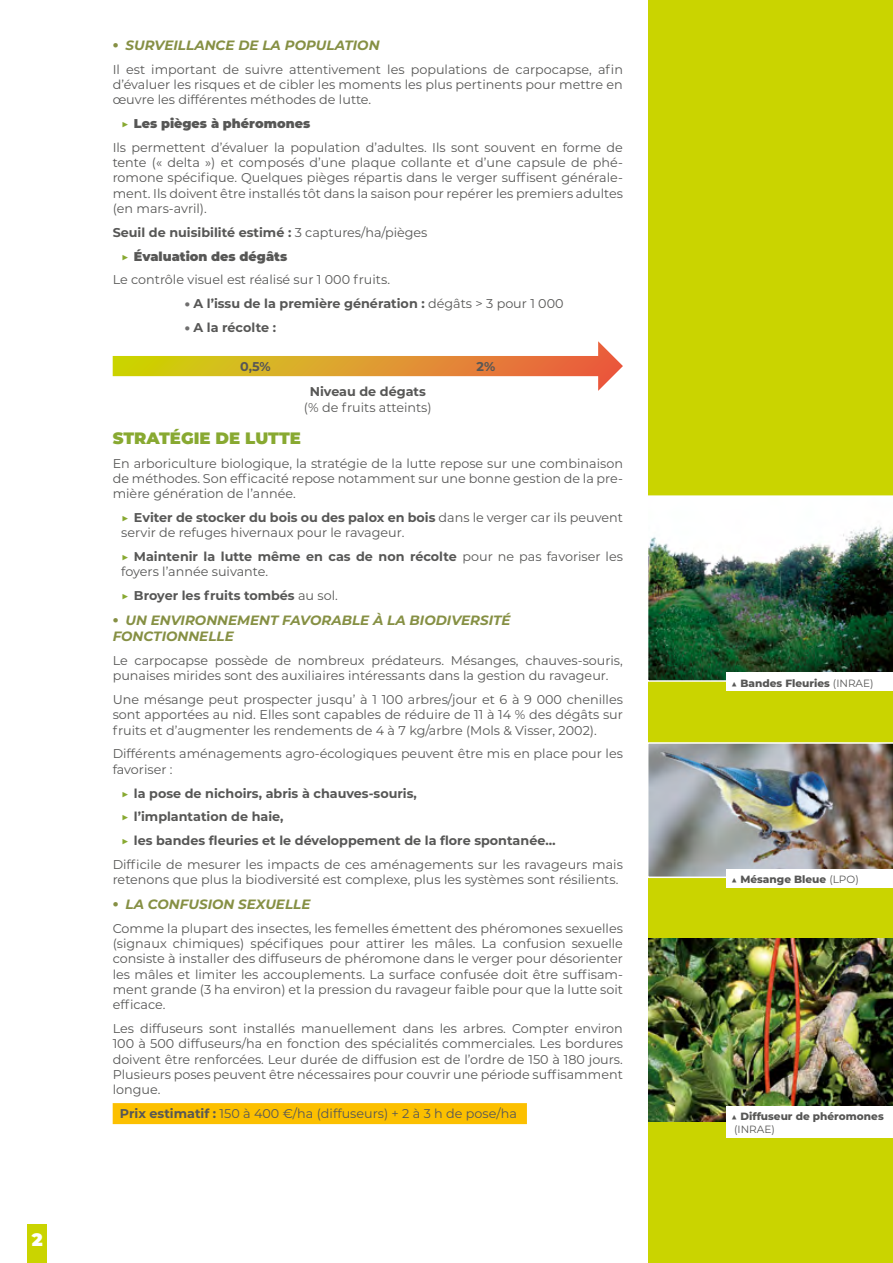
<style>
.page{position:relative;width:893px;height:1263px;background:#fff}
.page>*{position:absolute;margin:0;border:0;box-sizing:border-box;transform-origin:0 0}
.t1{font:900 18px "Montserrat";color:#fff}
.t2{font:900 16.5px "Montserrat";color:#88a931}
.t3{font:italic 700 13.5px/16.2px "Montserrat";color:#869044}
.t4{font:12.75px/15.3px "Montserrat";color:#575756;text-align:justify}
.t5{font:700 12.75px "Montserrat";color:#575756}
.t6{font:900 12.75px "Montserrat";color:#575756}
.t7{font:800 10.5px/12.6px "Montserrat";color:#575756}
.s1{font-weight:900;font-style:normal}
.s2{font-weight:900;color:#88a931}
.s3{font-weight:900}
.s4{font-weight:400}
.s5{color:#88a931}
.s6{font-weight:900;color:#706f6f}
.s7{font-weight:700}
</style>
<div class="page">
<div style="left:28px;top:1224px;width:19px;height:39px;background:#cad400"></div>
<div style="left:648px;top:0;width:245px;height:1263px;background:#cad400"></div>
<div style="left:113px;top:1103px;width:414px;height:21px;background:#fcc000"></div>
<svg style="left:113px;top:341px;width:510px;height:50px"></svg>
<img style="left:648px;top:742px;width:245px;height:137px">
<div style="left:727px;top:869px;width:166px;height:18px;background:#fff"></div>
<img style="left:648px;top:495px;width:245px;height:187px">
<div style="left:727px;top:672px;width:166px;height:19px;background:#fff"></div>
<img style="left:648px;top:938px;width:245px;height:184px">
<div style="left:727px;top:1106px;width:166px;height:31px;background:#fff"></div>
<h1 class="t1" style="left:32px;top:1226px;width:12px">2</h1>
<p class="t3" style="left:113px;top:36px;width:268px"><span class="s1">•</span> SURVEILLANCE DE LA POPULATION</p>
<p class="t4" style="left:113px;top:61px;width:512px">Il est important de suivre attentivement les populations de carpocapse, afin d’évaluer les risques et de cibler les moments les plus pertinents pour mettre en œuvre les différentes méthodes de lutte.</p>
<p class="t4" style="left:113px;top:111px;width:512px;line-height:23.9px;text-indent:9px"><span class="s2">▶</span> <span class="s3">Les pièges à phéromones<br></span>Ils permettent d’évaluer la population d’adultes. Ils sont souvent en forme de</p>
<p class="t4" style="left:113px;top:154px;width:512px">tente (« delta ») et composés d’une plaque collante et d’une capsule de phé&shy;romone spécifique. Quelques pièges répartis dans le verger suffisent générale&shy;ment. Ils doivent être installés tôt dans la saison pour repérer les premiers adultes (en mars-avril).</p>
<p class="t5" style="left:113px;top:223px;width:316px">Seuil de nuisibilité estimé : <span class="s4">3 captures/ha/pièges</span></p>
<p class="t6" style="left:121px;top:246px;width:168px"><span class="s5">▶</span> Évaluation des dégâts</p>
<p class="t4" style="left:113px;top:272px;width:279px">Le contrôle visuel est réalisé sur 1 000 fruits.</p>
<p class="t5" style="left:185px;top:294px;width:380px"><span class="s6">•</span> A l’issu de la première génération : <span class="s4">dégâts &gt; 3 pour 1 000</span></p>
<p class="t5" style="left:185px;top:318px;width:93px"><span class="s6">•</span> A la récolte :</p>
<p class="t5" style="left:240px;top:357px;width:32px">0,5%</p>
<p class="t5" style="left:477px;top:357px;width:20px">2%</p>
<p class="t5" style="left:310px;top:383px;width:118px">Niveau de dégats</p>
<p class="t4" style="left:304px;top:399px;width:129px">(% de fruits atteints)</p>
<p class="t2" style="left:113px;top:425px;width:190px">STRATÉGIE DE LUTTE</p>
<p class="t4" style="left:113px;top:455px;width:512px">En arboriculture biologique, la stratégie de la lutte repose sur une combinaison de méthodes. Son efficacité repose notamment sur une bonne gestion de la pre&shy;mière génération de l’année.</p>
<p class="t4" style="left:121px;top:509px;width:503px"><span class="s2">▶</span> <span class="s7">Eviter de stocker du bois ou des palox en bois</span> dans le verger car ils peuvent servir de refuges hivernaux pour le ravageur.</p>
<p class="t4" style="left:121px;top:548px;width:503px"><span class="s2">▶</span> <span class="s7">Maintenir la lutte même en cas de non récolte</span> pour ne pas favoriser les foyers l’année suivante.</p>
<p class="t5" style="left:121px;top:586px;width:218px"><span class="s2">▶</span> Broyer les fruits tombés <span class="s4">au sol.</span></p>
<p class="t3" style="left:113px;top:611px;width:399px"><span class="s1">•</span> UN ENVIRONNEMENT FAVORABLE À LA BIODIVERSITÉ<br>FONCTIONNELLE</p>
<p class="t4" style="left:113px;top:652px;width:512px">Le carpocapse possède de nombreux prédateurs. Mésanges, chauves-souris, punaises mirides sont des auxiliaires intéressants dans la gestion du ravageur.</p>
<p class="t4" style="left:113px;top:691px;width:512px">Une mésange peut prospecter jusqu’ à 1 100 arbres/jour et 6 à 9 000 chenilles sont apportées au nid. Elles sont capables de réduire de 11 à 14 % des dégâts sur fruits et d’augmenter les rendements de 4 à 7 kg/arbre (Mols &amp; Visser, 2002).</p>
<p class="t4" style="left:113px;top:746px;width:512px">Différents aménagements agro-écologiques peuvent être mis en place pour les favoriser :</p>
<p class="t5" style="left:121px;top:784px;width:297px"><span class="s2">▶</span> la pose de nichoirs, abris à chauves-souris,</p>
<p class="t5" style="left:121px;top:808px;width:164px"><span class="s2">▶</span> l’implantation de haie,</p>
<p class="t5" style="left:121px;top:831px;width:436px"><span class="s2">▶</span> les bandes fleuries et le développement de la flore spontanée…</p>
<p class="t4" style="left:113px;top:856px;width:512px">Difficile de mesurer les impacts de ces aménagements sur les ravageurs mais</p>
<p class="t4" style="left:113px;top:872px;width:507px">retenons que plus la biodiversité est complexe, plus les systèmes sont résilients.</p>
<p class="t3" style="left:113px;top:895px;width:199px"><span class="s1">•</span> LA CONFUSION SEXUELLE</p>
<p class="t4" style="left:113px;top:920px;width:512px">Comme la plupart des insectes, les femelles émettent des phéromones sexuelles (signaux chimiques) spécifiques pour attirer les mâles. La confusion sexuelle consiste à installer des diffuseurs de phéromone dans le verger pour désorienter les mâles et limiter les accouplements. La surface confusée doit être suffisam&shy;ment grande (3 ha environ) et la pression du ravageur faible pour que la lutte soit efficace.</p>
<p class="t4" style="left:113px;top:1020px;width:512px">Les diffuseurs sont installés manuellement dans les arbres. Compter environ 100 à 500 diffuseurs/ha en fonction des spécialités commerciales. Les bordures doivent être renforcées. Leur durée de diffusion est de l’ordre de 150 à 180 jours.<br>Plusieurs poses peuvent être nécessaires pour couvrir une période suffisamment longue.</p>
<p class="t4" style="left:120px;top:1105px;width:398px"><span class="s7">Prix estimatif :</span> 150 à 400 €/ha (diffuseurs) + 2 à 3 h de pose/ha</p>
<p class="t7" style="left:731px;top:676px;width:144px"><span class="s3">▲</span> Bandes Fleuries <span class="s4">(INRAE)</span></p>
<p class="t7" style="left:731px;top:872px;width:129px"><span class="s3">▲</span> Mésange Bleue <span class="s4">(LPO)</span></p>
<p class="t7" style="left:731px;top:1110px;width:154px"><span class="s3">▲</span> Diffuseur de phéromones <span class="s4">(INRAE)</span></p>
</div>
